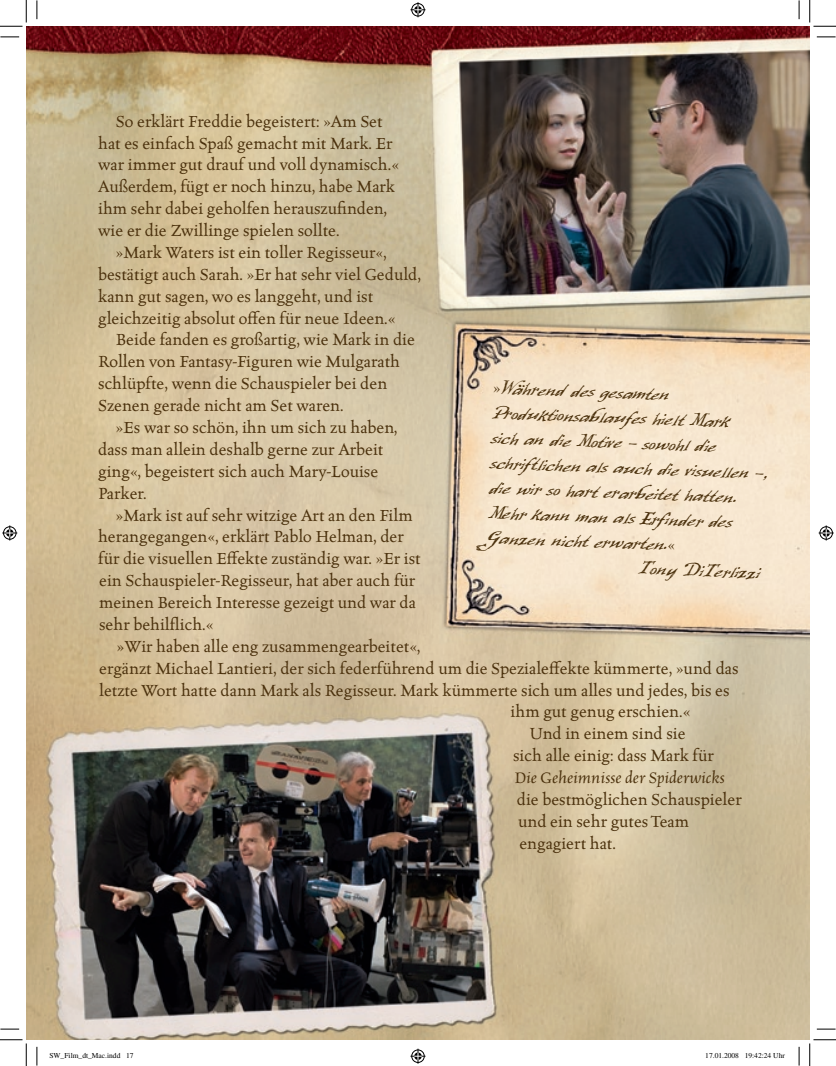
<style>
.page{position:relative;width:836px;height:1066px;background:#fff}
.page>*{position:absolute;margin:0;border:0;box-sizing:border-box;transform-origin:0 0}
.t1{font:27.5px "Four Score";color:#4a300c}
.t2{font:18.12px/21.9px "Celestia Antiqua Std";letter-spacing:-.005em;color:#4a300c}
.t3{font:italic 18.12px "Celestia Antiqua Std";color:#4a300c}
.t4{font:7.5px "Times";color:#000}
.s1{font-family:"Celestia Antiqua";font-size:17.5px}
</style>
<div class="page">
<img style="left:26px;top:26px;width:783px;height:1014px">
<svg style="left:0;top:36px;width:19px;height:2px"></svg>
<svg style="left:816px;top:36px;width:19px;height:2px"></svg>
<svg style="left:0;top:1028px;width:19px;height:2px"></svg>
<svg style="left:816px;top:1028px;width:19px;height:2px"></svg>
<svg style="left:36px;top:0;width:2px;height:19px"></svg>
<svg style="left:36px;top:1047px;width:2px;height:18px"></svg>
<svg style="left:798px;top:0;width:1px;height:19px"></svg>
<svg style="left:798px;top:1047px;width:1px;height:18px"></svg>
<svg style="left:0;top:0;width:27px;height:27px"></svg>
<svg style="left:0;top:1039px;width:27px;height:27px"></svg>
<svg style="left:809px;top:0;width:27px;height:27px"></svg>
<svg style="left:809px;top:1039px;width:27px;height:27px"></svg>
<svg style="left:410px;top:2px;width:15px;height:15px"></svg>
<svg style="left:410px;top:1049px;width:15px;height:15px"></svg>
<svg style="left:2px;top:525px;width:15px;height:15px"></svg>
<svg style="left:818px;top:525px;width:15px;height:15px"></svg>
<p class="t2" style="left:98px;top:111px;width:302px;text-indent:18px">So erklärt Freddie begeistert: »Am Set hat es einfach Spaß gemacht mit Mark. Er war immer gut drauf und voll dynamisch.« Außerdem, fügt er noch hinzu, habe Mark ihm sehr dabei geholfen herauszufinden, wie er die Zwillinge spielen sollte.</p>
<p class="t2" style="left:98px;top:242px;width:324px;text-indent:18px">»Mark Waters ist ein toller Regisseur«, bestätigt auch Sarah. »Er hat sehr viel Geduld, kann gut sagen, wo es langgeht, und ist gleichzeitig absolut offen für neue Ideen.«</p>
<p class="t2" style="left:98px;top:329px;width:318px;text-indent:18px">Beide fanden es großartig, wie Mark in die Rollen von Fantasy-Figuren wie Mulgarath schlüpfte, wenn die Schauspieler bei den Szenen gerade nicht am Set waren.</p>
<p class="t2" style="left:98px;top:417px;width:301px;text-indent:18px">»Es war so schön, ihn um sich zu haben, dass man allein deshalb gerne zur Arbeit ging«, begeistert sich auch Mary-Louise<br>Parker.</p>
<p class="t2" style="left:98px;top:504px;width:324px;text-indent:18px">»Mark ist auf sehr witzige Art an den Film herangegangen«, erklärt Pablo Helman, der für die visuellen Effekte zuständig war. »Er ist ein Schauspieler-Regisseur, hat aber auch für meinen Bereich Interesse gezeigt und war da sehr behilflich.«</p>
<p class="t2" style="left:117px;top:636px;width:305px">»Wir haben alle eng zusammengearbeitet«,</p>
<p class="t2" style="left:99px;top:658px;width:641px">ergänzt Michael Lantieri, der sich federführend um die Spezialeffekte kümmerte, »und das</p>
<p class="t2" style="left:99px;top:679px;width:632px">letzte Wort hatte dann Mark als Regisseur. Mark kümmerte sich um alles und jedes, bis es</p>
<p class="t2" style="left:510px;top:701px;width:181px">ihm gut genug erschien.«</p>
<p class="t2" style="left:529px;top:723px;width:157px">Und in einem sind sie</p>
<p class="t2" style="left:513px;top:745px;width:202px">sich alle einig: dass Mark für</p>
<p class="t3" style="left:514px;top:768px;width:212px">Die Geheimnisse der Spiderwicks</p>
<p class="t2" style="left:517px;top:789px;width:226px">die bestmöglichen Schauspieler und ein sehr gutes Team engagiert hat.</p>
<h1 class="t1" style="left:493px;top:376px;width:177px;rotate:2deg"><span class="s1">»</span>Während des gesamten</h1>
<h1 class="t1" style="left:492px;top:401px;width:238px;rotate:2deg">Produktionsablaufes hielt Mark</h1>
<h1 class="t1" style="left:492px;top:426px;width:226px;rotate:2deg">sich an die Motive – sowohl die</h1>
<h1 class="t1" style="left:491px;top:451px;width:279px;rotate:2deg">schriftlichen als auch die visuellen –,</h1>
<h1 class="t1" style="left:490px;top:476px;width:249px;rotate:2deg">die wir so hart erarbeitet hatten.</h1>
<h1 class="t1" style="left:489px;top:501px;width:245px;rotate:2deg">Mehr kann man als Erfinder des</h1>
<h1 class="t1" style="left:488px;top:526px;width:189px;rotate:2deg">Ganzen nicht erwarten.<span class="s1">«</span></h1>
<h1 class="t1" style="left:638px;top:556px;width:123px;rotate:2deg">Tony DiTerlizzi</h1>
<p class="t4" style="left:49px;top:1051px;width:86px">SW_Film_dt_Mac.indd 17</p>
<p class="t4" style="left:705px;top:1051px;width:81px">17.01.2008 19:42:24 Uhr</p>
</div>
